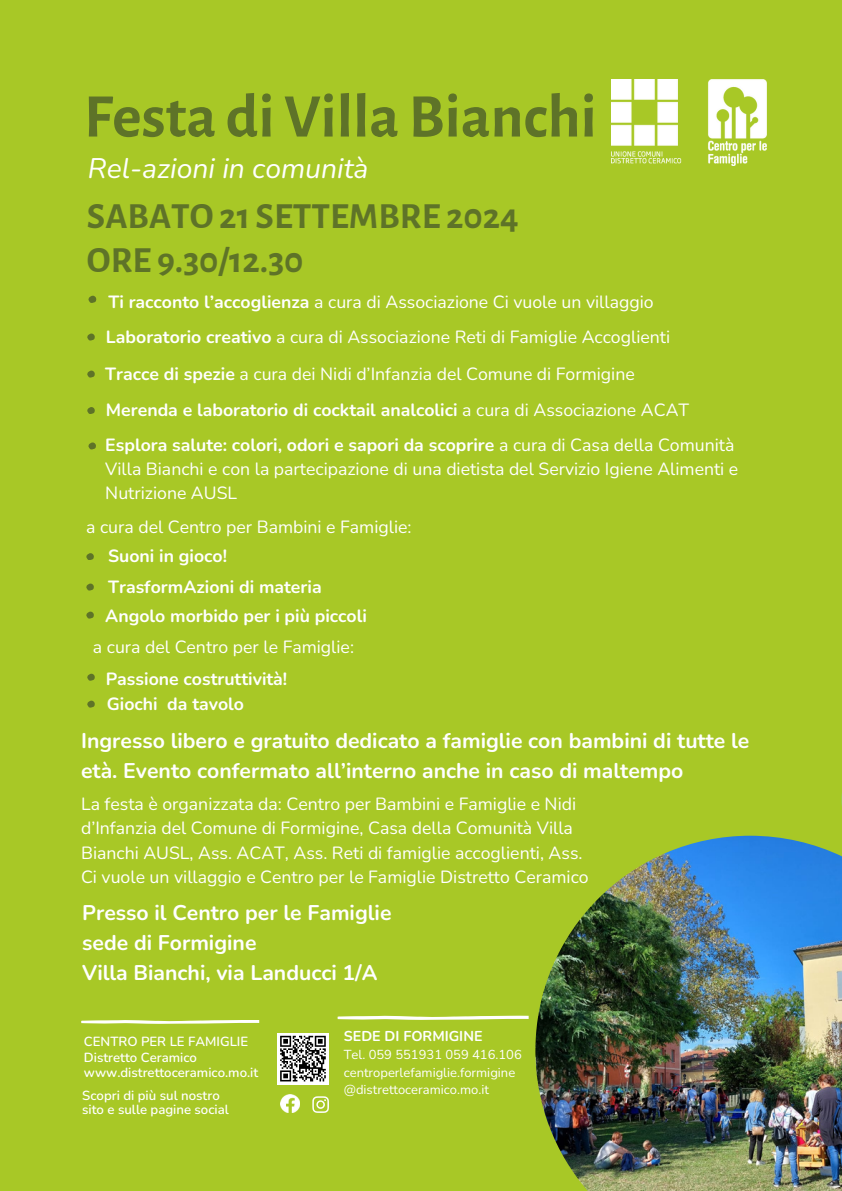
<style>
.page{position:relative;width:842px;height:1191px;background:#a8c826}
.page>*{position:absolute;margin:0;border:0;box-sizing:border-box;transform-origin:0 0}
.t1{font:700 62.1px "Alegreya Sans";color:#5e7328}
.t2{font:700 37px/43.8px "Alegreya Sans";color:#5e7328}
.t3{font:italic 28.3px "Nunito";color:#fff}
.t4{font:700 21.2px/29.7px "Nunito";color:#fff}
.t5{font:17.7px/24.4px "Nunito";color:#fff}
.t6{font:700 17.7px/34.6px "Nunito";color:#fff}
.t7{font:700 14.3px "Nunito";color:#fff}
.t8{font:600 13.2px/15.6px "Nunito";color:#fff}
.t9{font:13px/17.5px "Nunito";color:#fff}
.s1{font-weight:700}
.s2{font-weight:400}
</style>
<div class="page">
<img style="left:611px;top:79px;width:155px;height:86px">
<svg style="left:841px;top:794px;width:1px;height:12px"></svg>
<svg style="left:81px;top:1020px;width:178px;height:3px"></svg>
<img style="left:281px;top:1094px;width:18px;height:18px">
<svg style="left:312px;top:1096px;width:17px;height:16px"></svg>
<div style="left:277px;top:1032px;width:52px;height:52px;background:#fff"></div>
<svg style="left:280px;top:1035px;width:46px;height:47px"></svg>
<svg style="left:337px;top:1015px;width:192px;height:5px"></svg>
<img style="left:535px;top:835px;width:307px;height:356px">
<svg style="left:87px;top:333px;width:8px;height:7px"></svg>
<svg style="left:87px;top:370px;width:8px;height:7px"></svg>
<svg style="left:87px;top:407px;width:8px;height:7px"></svg>
<svg style="left:88px;top:295px;width:9px;height:8px"></svg>
<svg style="left:88px;top:442px;width:8px;height:7px"></svg>
<svg style="left:86px;top:583px;width:8px;height:7px"></svg>
<svg style="left:86px;top:553px;width:8px;height:7px"></svg>
<svg style="left:86px;top:611px;width:8px;height:7px"></svg>
<svg style="left:87px;top:673px;width:8px;height:7px"></svg>
<svg style="left:87px;top:700px;width:8px;height:7px"></svg>
<p class="t1" style="left:84px;top:71px;width:514px">Festa di Villa Bianchi</p>
<p class="t3" style="left:88px;top:149px;width:282px">Rel-azioni in comunità</p>
<p class="t2" style="left:87px;top:192px;width:433px">SABATO21 SETTEMBRE 2024<br>ORE 9.30/12.30</p>
<p class="t5" style="left:108px;top:289px;width:547px"><span class="s1">Ti racconto l’accoglienza</span> a cura di Associazione Ci vuole un villaggio</p>
<p class="t5" style="left:105px;top:317px;width:566px;line-height:37.5px"><span class="s1">Laboratorio creativo</span> a cura di Associazione Reti di Famiglie Accoglienti<br><span class="s1">Tracce di spezie</span> a cura dei Nidi d’Infanzia del Comune di Formigine</p>
<p class="t6" style="left:105px;top:392px;width:631px">Merenda e laboratorio di cocktail analcolici <span class="s2">a cura di Associazione ACAT<br></span>Esplora salute: colori, odori e sapori da scoprire <span class="s2">a cura di Casa della Comunità</span></p>
<p class="t5" style="left:105px;top:456px;width:634px">Villa Bianchi e con la partecipazione di una dietista del Servizio Igiene Alimenti e<br>Nutrizione AUSL</p>
<p class="t5" style="left:86px;top:514px;width:327px">a cura del Centro per Bambini e Famiglie:</p>
<p class="t6" style="left:108px;top:538px;width:121px">Suoni in gioco!</p>
<p class="t6" style="left:108px;top:568px;width:215px">TrasformAzioni di materia</p>
<p class="t6" style="left:105px;top:597px;width:263px">Angolo morbido per i più piccoli</p>
<p class="t5" style="left:93px;top:634px;width:263px">a cura del Centro per le Famiglie:</p>
<p class="t6" style="left:106px;top:665px;width:183px;line-height:25.1px">Passione costruttività!<br>Giochi da tavolo</p>
<p class="t4" style="left:81px;top:725px;width:670px">Ingresso libero e gratuito dedicato a famiglie con bambini di tutte le età. Evento confermato all’interno anche in caso di maltempo</p>
<p class="t5" style="left:81px;top:791px;width:509px">La festa è organizzata da: Centro per Bambini e Famiglie e Nidi d’Infanzia del Comune di Formigine, Casa della Comunità Villa Bianchi AUSL, Ass. ACAT, Ass. Reti di famiglie accoglienti, Ass.<br>Ci vuole un villaggio e Centro per le Famiglie Distretto Ceramico</p>
<p class="t4" style="left:82px;top:897px;width:311px">Presso il Centro per le Famiglie sede di Formigine<br>Villa Bianchi, via Landucci 1/A</p>
<p class="t8" style="left:84px;top:1033px;width:176px">CENTRO PER LE FAMIGLIE<br>Distretto Ceramico www.distrettoceramico.mo.it</p>
<p class="t8" style="left:82px;top:1087px;width:148px;line-height:14px">Scopri di più sul nostro sito e sulle pagine social</p>
<p class="t7" style="left:344px;top:1025px;width:140px">SEDE DI FORMIGINE</p>
<p class="t9" style="left:344px;top:1045px;width:180px">Tel. 059 551931 059 416.106 centroperlefamiglie.formigine @distrettoceramico.mo.it</p>
</div>
